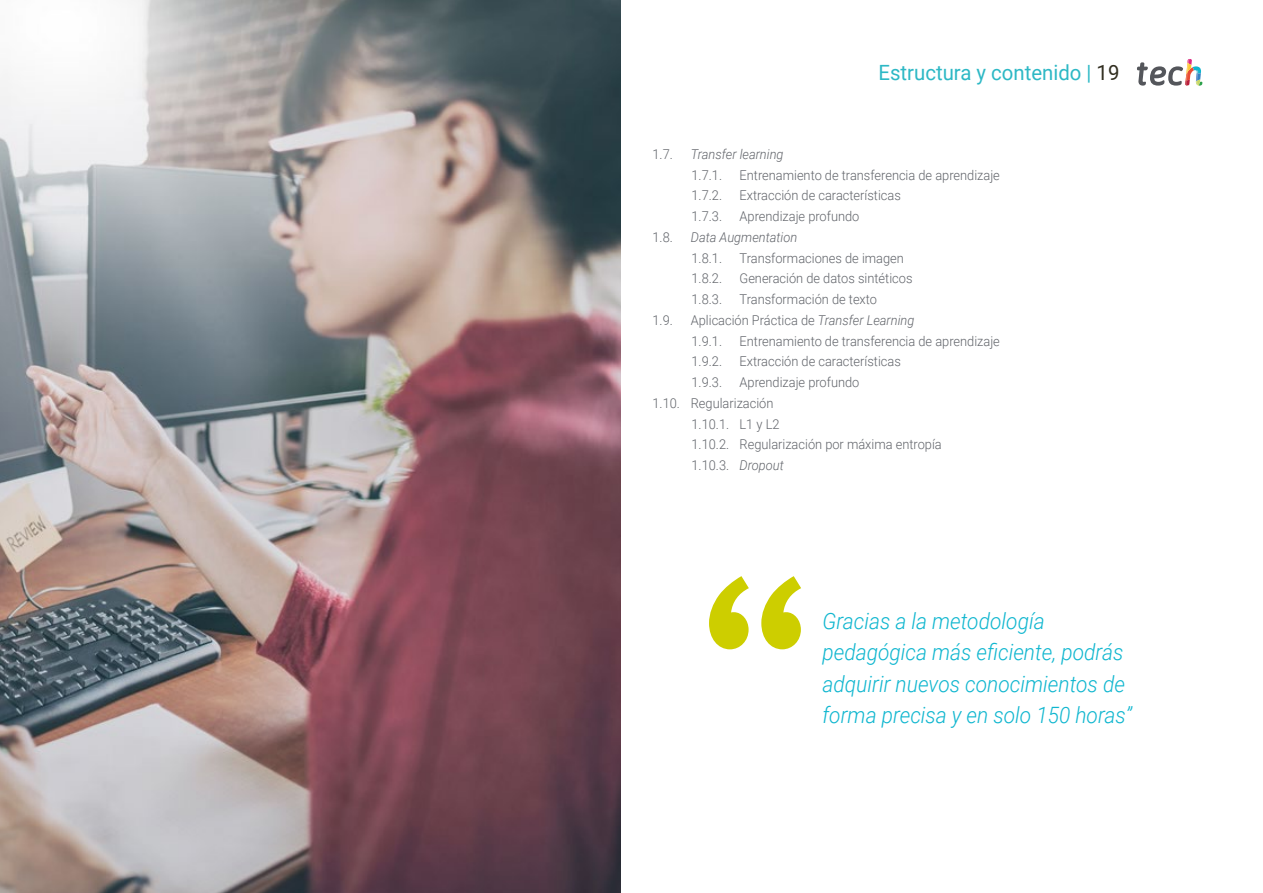
<style>
.page{position:relative;width:1263px;height:893px;background:#fff}
.page>*{position:absolute;margin:0;border:0;box-sizing:border-box;transform-origin:0 0}
.t1{font:italic 300 22.5px/31.5px "Roboto";color:#0fb6cf;scale:.93 1}
.t2{font:21px "Roboto";color:#2db8c5}
.t3{font:300 13.5px/20.7px "Roboto";color:#61646a;scale:.95 1}
.t4{font:italic 300 13.5px "Roboto";color:#61646a;scale:.95 1}
.s1{color:#312e20}
.s2{font-style:italic}
</style>
<div class="page">
<svg style="left:1137px;top:59px;width:65px;height:27px"></svg>
<svg style="left:709px;top:576px;width:92px;height:73px"></svg>
<img style="left:0;top:0;width:621px;height:893px">
<h2 class="t2" style="left:878px;top:57px;width:242px">Estructura y contenido | <span class="s1">19</span></h2>
<p class="t3" style="left:652px;top:143px;width:23px">1.7.</p>
<p class="t4" style="left:691px;top:145px;width:99px">Transfer learning</p>
<p class="t3" style="left:691px;top:164px;width:34px">1.7.1.</p>
<p class="t3" style="left:739px;top:164px;width:276px">Entrenamiento de transferencia de aprendizaje</p>
<p class="t3" style="left:691px;top:185px;width:34px">1.7.2.</p>
<p class="t3" style="left:739px;top:185px;width:171px">Extracción de características</p>
<p class="t3" style="left:691px;top:206px;width:34px">1.7.3.</p>
<p class="t3" style="left:739px;top:206px;width:128px">Aprendizaje profundo</p>
<p class="t3" style="left:652px;top:226px;width:23px">1.8.</p>
<p class="t4" style="left:691px;top:228px;width:114px">Data Augmentation</p>
<p class="t3" style="left:691px;top:247px;width:34px">1.8.1.</p>
<p class="t3" style="left:739px;top:247px;width:175px">Transformaciones de imagen</p>
<p class="t3" style="left:691px;top:268px;width:34px">1.8.2.</p>
<p class="t3" style="left:739px;top:268px;width:184px">Generación de datos sintéticos</p>
<p class="t3" style="left:691px;top:289px;width:34px">1.8.3.</p>
<p class="t3" style="left:739px;top:289px;width:146px">Transformación de texto</p>
<p class="t3" style="left:652px;top:309px;width:23px">1.9.</p>
<p class="t3" style="left:691px;top:309px;width:237px">Aplicación Práctica de <span class="s2">Transfer Learning<br></span>1.9.1.</p>
<p class="t3" style="left:739px;top:330px;width:276px">Entrenamiento de transferencia de aprendizaje</p>
<p class="t3" style="left:691px;top:351px;width:34px">1.9.2.</p>
<p class="t3" style="left:739px;top:351px;width:171px">Extracción de características</p>
<p class="t3" style="left:691px;top:372px;width:34px">1.9.3.</p>
<p class="t3" style="left:739px;top:372px;width:128px">Aprendizaje profundo</p>
<p class="t3" style="left:652px;top:392px;width:129px">1.10. Regularización</p>
<p class="t3" style="left:691px;top:413px;width:94px">1.10.1. L1 y L2</p>
<p class="t3" style="left:691px;top:434px;width:265px">1.10.2. Regularización por máxima entropía</p>
<p class="t3" style="left:691px;top:455px;width:99px">1.10.3. <span class="s2">Dropout</span></p>
<h1 class="t1" style="left:822px;top:604px;width:335px">Gracias a la metodología pedagógica más eficiente, podrás adquirir nuevos conocimientos de forma precisa y en solo 150 horas”</h1>
</div>
